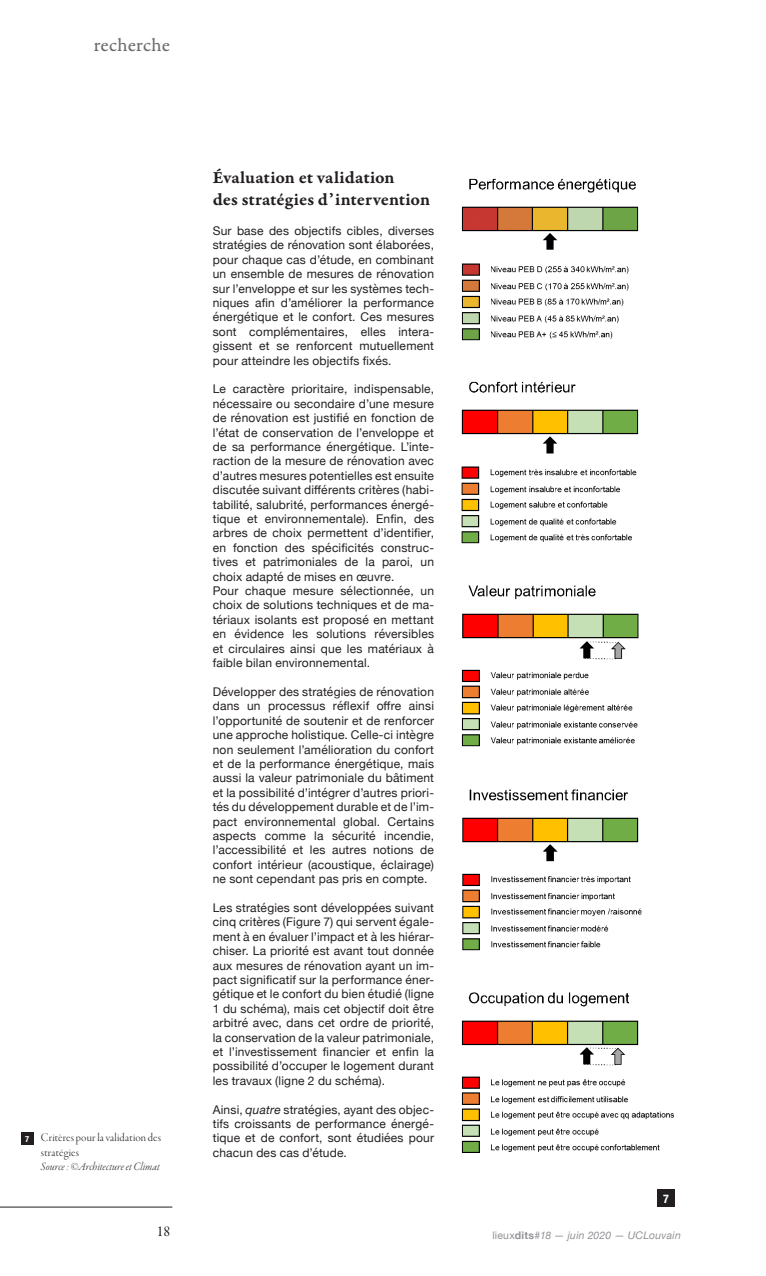
<style>
.page{position:relative;width:766px;height:1276px;background:#fff}
.page>*{position:absolute;margin:0;border:0;box-sizing:border-box;transform-origin:0 0}
.LD-rubrique{font:19.5px "Garamond Premr Pro Capt";letter-spacing:.005em;color:#6c6d70}
.LD-titre_paragraphe{font:18px/21.6px "Garamond Premr Pro Smbd Capt";color:#231f20}
.t1{font:15px "Garamond Premr Pro Subh";color:#231f20}
.LD-standard{font:12px/14.4px "Helvetica Neue";letter-spacing:.015em;color:#231f20;text-align:justify}
.LD-note_de_marge{font:12px/14.4px "Garamond Premr Pro Lt Disp";letter-spacing:.015em;color:#231f20}
.LD-note_de_marge-2{font:12px "Garamond Premr Pro Lt It Disp";letter-spacing:.01em;color:#231f20}
.LD-standard-2{font:700 condensed 12px "Helvetica Neue";color:#fff}
.t2{font:italic 10.5px "Helvetica Neue";letter-spacing:.02em;color:#919295}
.LD-standard-3{font:700 condensed 8.55px "Helvetica Neue";color:#fff}
.s1{font-style:italic}
.s2{font-style:normal}
.s3{font-weight:700;font-style:normal}
</style>
<div class="page">
<img style="left:461px;top:178px;width:178px;height:163px">
<img style="left:461px;top:381px;width:178px;height:163px">
<img style="left:461px;top:585px;width:178px;height:162px">
<img style="left:462px;top:789px;width:180px;height:162px">
<img style="left:461px;top:992px;width:213px;height:161px">
<hr style="left:0;top:1206px;width:172px;height:1px;background:#231f20">
<div style="left:21px;top:1132px;width:12px;height:12px;background:#231f20"></div>
<div style="left:657px;top:1189px;width:17px;height:18px;background:#231f20"></div>
<p class="LD-rubrique" style="left:94px;top:34px;width:78px">recherche</p>
<p class="LD-standard-3" style="left:25px;top:1131px;width:6px">7</p>
<p class="LD-note_de_marge" style="left:41px;top:1130px;width:122px">Critères pour la validation des stratégies</p>
<p class="LD-note_de_marge-2" style="left:41px;top:1160px;width:120px">Source : ©Architecture et Climat</p>
<p class="t1" style="left:157px;top:1223px;width:15px">18</p>
<p class="LD-titre_paragraphe" style="left:213px;top:167px;width:219px">Évaluation et validation<br>des stratégies d’intervention</p>
<p class="LD-standard" style="left:213px;top:224px;width:223px">Sur base des objectifs cibles, diverses stratégies de rénovation sont élaborées, pour chaque cas d’étude, en combinant un ensemble de mesures de rénovation sur l’enveloppe et sur les systèmes tech&shy;niques afin d’améliorer la performance énergétique et le confort. Ces mesures sont complémentaires, elles intera&shy;gissent et se renforcent mutuellement pour atteindre les objectifs fixés.</p>
<p class="LD-standard" style="left:213px;top:383px;width:223px">Le caractère prioritaire, indispensable, nécessaire ou secondaire d’une mesure de rénovation est justifié en fonction de l’état de conservation de l’enveloppe et de sa performance énergétique. L’inte&shy;raction de la mesure de rénovation avec d’autres mesures potentielles est ensuite discutée suivant différents critères (habi&shy;tabilité, salubrité, performances énergé&shy;tique et environnementale). Enfin, des arbres de choix permettent d’identifier, en fonction des spécificités construc&shy;tives et patrimoniales de la paroi, un choix adapté de mises en œuvre.</p>
<p class="LD-standard" style="left:213px;top:584px;width:223px">Pour chaque mesure sélectionnée, un choix de solutions techniques et de ma&shy;tériaux isolants est proposé en mettant en évidence les solutions réversibles et circulaires ainsi que les matériaux à faible bilan environnemental.</p>
<p class="LD-standard" style="left:213px;top:685px;width:223px">Développer des stratégies de rénovation dans un processus réflexif offre ainsi l’opportunité de soutenir et de renforcer une approche holistique. Celle-ci intègre non seulement l’amélioration du confort et de la performance énergétique, mais aussi la valeur patrimoniale du bâtiment et la possibilité d’intégrer d’autres priori&shy;tés du développement durable et de l’im&shy;pact environnemental global. Certains aspects comme la sécurité incendie, l’accessibilité et les autres notions de confort intérieur (acoustique, éclairage) ne sont cependant pas pris en compte.</p>
<p class="LD-standard" style="left:213px;top:901px;width:223px">Les stratégies sont développées suivant cinq critères (Figure 7) qui servent égale&shy;ment à en évaluer l’impact et à les hiérar&shy;chiser. La priorité est avant tout donnée aux mesures de rénovation ayant un im&shy;pact significatif sur la performance éner&shy;gétique et le confort du bien étudié (ligne 1 du schéma), mais cet objectif doit être arbitré avec, dans cet ordre de priorité, la conservation de la valeur patrimoniale, et l’investissement financier et enfin la possibilité d’occuper le logement durant les travaux (ligne 2 du schéma).</p>
<p class="LD-standard" style="left:213px;top:1103px;width:223px">Ainsi, <span class="s1">quatre</span> stratégies, ayant des objec&shy;tifs croissants de performance énergé&shy;tique et de confort, sont étudiées pour chacun des cas d’étude.</p>
<p class="LD-standard-2" style="left:663px;top:1188px;width:7px">7</p>
<p class="t2" style="left:492px;top:1227px;width:190px"><span class="s2">lieux</span><span class="s3">dits</span>#18 — juin 2020 — UCLouvain</p>
</div>
